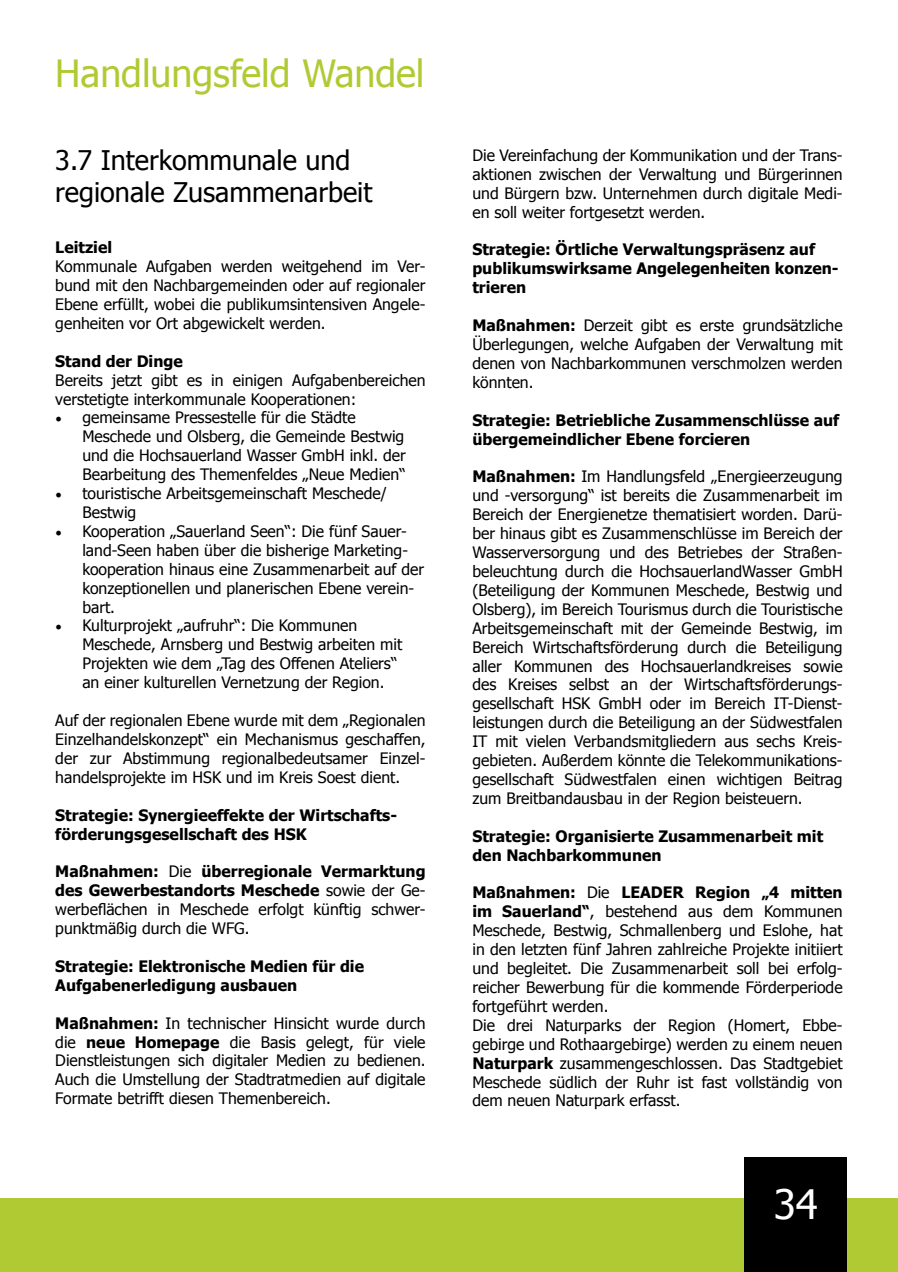
<style>
.page{position:relative;width:898px;height:1272px;background:#fff}
.page>*{position:absolute;margin:0;border:0;box-sizing:border-box;transform-origin:0 0}
.t1{font:40.5px "Tahoma";color:#fff}
.t2{font:37.5px "Tahoma";color:#b0ca33}
.t3{font:27px/32.4px "Tahoma";color:#000}
.t4{font:15.75px/18.9px "Tahoma";color:#000;text-align:justify}
.t5{font:700 15.75px/18.9px "Tahoma";color:#000}
.s1{font-family:"Minion Pro";font-size:18px}
.s2{font-weight:700}
</style>
<div class="page">
<div style="left:0;top:1198px;width:8px;height:73px;background:#b0ca33"></div>
<div style="left:1px;top:1198px;width:896px;height:73px;background:#b0ca33"></div>
<div style="left:744px;top:1157px;width:102px;height:114px;background:#000"></div>
<h2 class="t2" style="left:55px;top:48px;width:370px">Handlungsfeld Wandel</h2>
<h3 class="t3" style="left:55px;top:142px;width:318px">3.7 Interkommunale und regionale Zusammenarbeit</h3>
<p class="t5" style="left:55px;top:237px;width:58px">Leitziel</p>
<p class="t4" style="left:55px;top:256px;width:371px">Kommunale Aufgaben werden weitgehend im Ver&shy;bund mit den Nachbargemeinden oder auf regionaler Ebene erfüllt, wobei die publikumsintensiven Angele&shy;genheiten vor Ort abgewickelt werden.</p>
<p class="t5" style="left:55px;top:350px;width:129px">Stand der Dinge</p>
<p class="t4" style="left:55px;top:370px;width:371px">Bereits jetzt gibt es in einigen Aufgabenbereichen verstetigte interkommunale Kooperationen:</p>
<p class="t4" style="left:82px;top:407px;width:325px;text-align:left;text-indent:-27px"><span class="s1">•</span> gemeinsame Pressestelle für die Städte Meschede und Olsberg, die Gemeinde Bestwig und die Hochsauerland Wasser GmbH inkl. der Bearbeitung des Themenfeldes „Neue Medien“</p>
<p class="t4" style="left:82px;top:483px;width:306px;text-indent:-27px"><span class="s1">•</span> touristische Arbeitsgemeinschaft Meschede/<br>Bestwig</p>
<p class="t4" style="left:82px;top:521px;width:343px;text-align:left;text-indent:-27px"><span class="s1">•</span> Kooperation „Sauerland Seen“: Die fünf Sauer&shy;land-Seen haben über die bisherige Marketing&shy;kooperation hinaus eine Zusammenarbeit auf der konzeptionellen und planerischen Ebene verein&shy;bart.</p>
<p class="t4" style="left:82px;top:615px;width:321px;text-align:left;text-indent:-27px"><span class="s1">•</span> Kulturprojekt „aufruhr“: Die Kommunen Meschede, Arnsberg und Bestwig arbeiten mit Projekten wie dem „Tag des Offenen Ateliers“ an einer kulturellen Vernetzung der Region.</p>
<p class="t4" style="left:55px;top:710px;width:371px">Auf der regionalen Ebene wurde mit dem „Regionalen Einzelhandelskonzept“ ein Mechanismus geschaffen, der zur Abstimmung regionalbedeutsamer Einzel&shy;handelsprojekte im HSK und im Kreis Soest dient.</p>
<p class="t5" style="left:55px;top:804px;width:343px">Strategie: Synergieeffekte der Wirtschafts&shy;förderungsgesellschaft des HSK</p>
<p class="t4" style="left:55px;top:861px;width:371px"><span class="s2">Maßnahmen:</span> Die <span class="s2">überregionale Vermarktung des Gewerbestandorts Meschede</span> sowie der Ge&shy;werbeflächen in Meschede erfolgt künftig schwer&shy;punktmäßig durch die WFG.</p>
<p class="t5" style="left:55px;top:955px;width:310px">Strategie: Elektronische Medien für die<br>Aufgabenerledigung ausbauen</p>
<p class="t4" style="left:55px;top:1012px;width:371px"><span class="s2">Maßnahmen:</span> In technischer Hinsicht wurde durch die <span class="s2">neue Homepage</span> die Basis gelegt, für viele Dienstleistungen sich digitaler Medien zu bedienen.<br>Auch die Umstellung der Stadtratmedien auf digitale Formate betrifft diesen Themenbereich.</p>
<p class="t4" style="left:472px;top:145px;width:371px">Die Vereinfachung der Kommunikation und der Trans&shy;aktionen zwischen der Verwaltung und Bürgerinnen und Bürgern bzw. Unternehmen durch digitale Medi&shy;en soll weiter fortgesetzt werden.</p>
<p class="t5" style="left:472px;top:239px;width:367px">Strategie: Örtliche Verwaltungspräsenz auf publikumswirksame Angelegenheiten konzen&shy;trieren</p>
<p class="t4" style="left:472px;top:315px;width:371px"><span class="s2">Maßnahmen:</span> Derzeit gibt es erste grundsätzliche Überlegungen, welche Aufgaben der Verwaltung mit denen von Nachbarkommunen verschmolzen werden könnten.</p>
<p class="t5" style="left:472px;top:409px;width:368px">Strategie: Betriebliche Zusammenschlüsse auf übergemeindlicher Ebene forcieren</p>
<p class="t4" style="left:472px;top:466px;width:371px"><span class="s2">Maßnahmen:</span> Im Handlungsfeld „Energieerzeugung und -versorgung“ ist bereits die Zusammenarbeit im Bereich der Energienetze thematisiert worden. Darü&shy;ber hinaus gibt es Zusammenschlüsse im Bereich der Wasserversorgung und des Betriebes der Straßen&shy;beleuchtung durch die HochsauerlandWasser GmbH (Beteiligung der Kommunen Meschede, Bestwig und Olsberg), im Bereich Tourismus durch die Touristische Arbeitsgemeinschaft mit der Gemeinde Bestwig, im Bereich Wirtschaftsförderung durch die Beteiligung aller Kommunen des Hochsauerlandkreises sowie des Kreises selbst an der Wirtschaftsförderungs&shy;gesellschaft HSK GmbH oder im Bereich IT-Dienst&shy;leistungen durch die Beteiligung an der Südwestfalen IT mit vielen Verbandsmitgliedern aus sechs Kreis&shy;gebieten. Außerdem könnte die Telekommunikations&shy;gesellschaft Südwestfalen einen wichtigen Beitrag zum Breitbandausbau in der Region beisteuern.</p>
<p class="t5" style="left:472px;top:825px;width:352px">Strategie: Organisierte Zusammenarbeit mit den Nachbarkommunen</p>
<p class="t4" style="left:472px;top:882px;width:371px;text-align:left"><span class="s2">Maßnahmen:</span> Die <span class="s2">LEADER Region „4 mitten im Sauerland“</span>, bestehend aus dem Kommunen Meschede, Bestwig, Schmallenberg und Eslohe, hat in den letzten fünf Jahren zahlreiche Projekte initiiert und begleitet. Die Zusammenarbeit soll bei erfolg&shy;reicher Bewerbung für die kommende Förderperiode fortgeführt werden.<br>Die drei Naturparks der Region (Homert, Ebbe&shy;gebirge und Rothaargebirge) werden zu einem neuen <span class="s2">Naturpark</span> zusammengeschlossen. Das Stadtgebiet Meschede südlich der Ruhr ist fast vollständig von dem neuen Naturpark erfasst.</p>
<h1 class="t1" style="left:773px;top:1176px;width:46px">34</h1>
</div>
